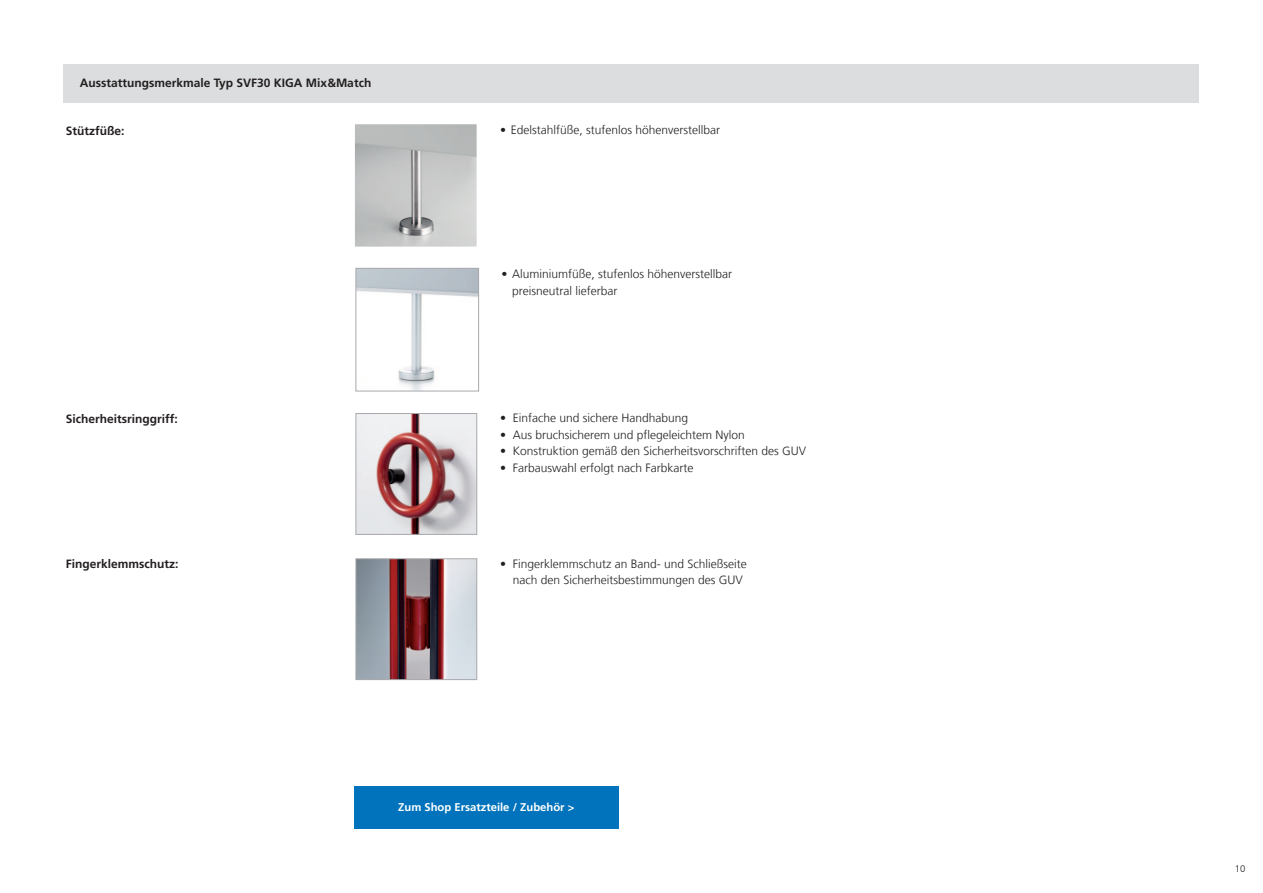
<style>
.page{position:relative;width:1263px;height:893px;background:#fff}
.page>*{position:absolute;margin:0;border:0;box-sizing:border-box;transform-origin:0 0}
.t1{font:300 12px/16.5px "Frutiger LT Com";color:#231f20}
.t2{font:700 12px "Frutiger LT Com";color:#231f20}
.t3{font:700 11.25px "Frutiger LT Com";color:#fff}
.t4{font:300 9.6px "Frutiger LT Com";color:#231f20}
.s1{font-weight:700}
</style>
<div class="page">
<img style="left:356px;top:125px;width:119px;height:120px">
<div style="left:354px;top:123px;width:123px;height:124px;border:1px solid #fff"></div>
<div style="left:64px;top:64px;width:1135px;height:38px;background:#dcdddf"></div>
<img style="left:358px;top:415px;width:117px;height:118px">
<div style="left:356px;top:413px;width:121px;height:122px;border:1px solid #a8a9ad"></div>
<img style="left:358px;top:560px;width:117px;height:118px">
<div style="left:356px;top:558px;width:121px;height:122px;border:1px solid #a8a9ad"></div>
<img style="left:358px;top:270px;width:119px;height:119px">
<div style="left:356px;top:268px;width:123px;height:123px;border:1px solid #a8a9ad"></div>
<div style="left:354px;top:787px;width:265px;height:42px;background:#0073bc"></div>
<p class="t2" style="left:80px;top:78px;width:293px">Ausstattungsmerkmale Typ SVF30 KIGA Mix&amp;Match</p>
<p class="t2" style="left:66px;top:126px;width:60px">Stützfüße:</p>
<p class="t1" style="left:500px;top:123px;width:221px">• Edelstahlfüße, stufenlos höhenverstellbar</p>
<p class="t2" style="left:66px;top:414px;width:113px">Sicherheitsringgriff:</p>
<p class="t2" style="left:66px;top:559px;width:114px">Fingerklemmschutz:</p>
<p class="t1" style="left:512px;top:267px;width:222px;text-indent:-11px">• Aluminiumfüße, stufenlos höhenverstellbar preisneutral lieferbar</p>
<p class="t1" style="left:500px;top:411px;width:189px"><span class="s1">•</span> Einfache und sichere Handhabung</p>
<p class="t1" style="left:500px;top:428px;width:246px"><span class="s1">•</span> Aus bruchsicherem und pflegeleichtem Nylon</p>
<p class="t1" style="left:500px;top:444px;width:308px"><span class="s1">•</span> Konstruktion gemäß den Sicherheitsvorschriften des GUV</p>
<p class="t1" style="left:500px;top:461px;width:195px"><span class="s1">•</span> Farbauswahl erfolgt nach Farbkarte</p>
<p class="t1" style="left:513px;top:556px;width:236px;text-indent:-13px"><span class="s1">•</span> Fingerklemmschutz an Band- und Schließseite nach den Sicher heits bestimmungen des GUV</p>
<p class="t3" style="left:398px;top:803px;width:178px">Zum Shop Ersatzteile / Zubehör &gt;</p>
<p class="t4" style="left:1235px;top:864px;width:12px">10</p>
</div>
